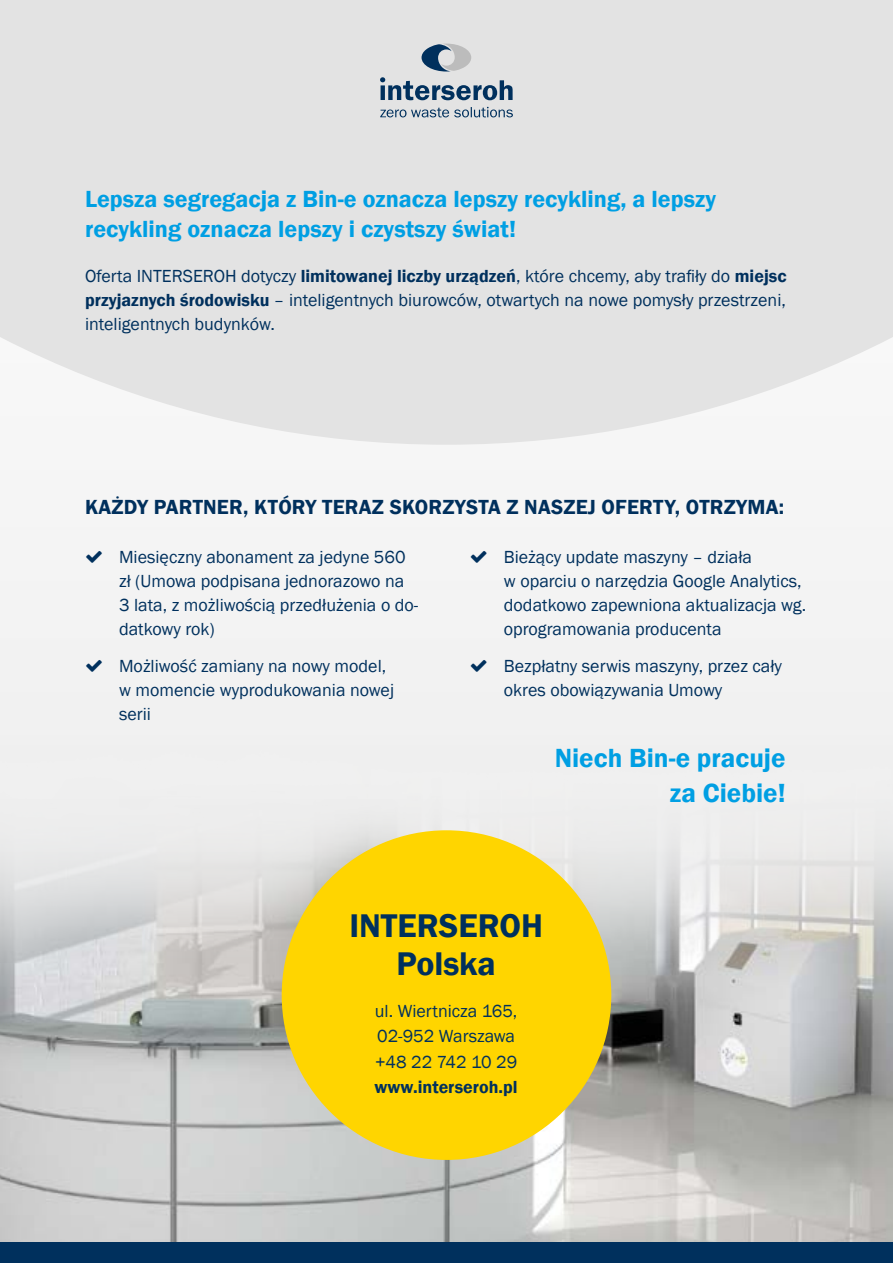
<style>
.page{position:relative;width:893px;height:1263px;background:#fff}
.page>*{position:absolute;margin:0;border:0;box-sizing:border-box;transform-origin:0 0}
.t1{font:600 33.75px/38.2px "Franklin Gothic";color:#00305d;text-align:center}
.t2{font:600 27px/34.5px "Franklin Gothic";color:#009fe3;text-align:right}
.t3{font:600 24px/30px "Franklin Gothic";color:#009fe3}
.t4{font:600 21px "Franklin Gothic";letter-spacing:.01em;color:#00305d}
.t5{font:18px/24px "Franklin Gothic";color:#00305d}
.t6{font:600 18px "Franklin Gothic";color:#00305d}
.s1{font-weight:600}
</style>
<div class="page">
<div style="left:0;top:0;width:893px;height:963px;background:#ededed"></div>
<img style="left:0;top:830px;width:893px;height:412px">
<div style="left:0;top:1242px;width:893px;height:21px;background:#00305d"></div>
<div style="left:282px;top:830px;width:329px;height:330px;background:#ffd500;border-radius:50%"></div>
<svg style="left:380px;top:107px;width:133px;height:10px"></svg>
<svg style="left:380px;top:44px;width:133px;height:56px"></svg>
<h3 class="t3" style="left:85px;top:184px;width:632px">Lepsza segregacja z Bin-e oznacza lepszy recykling, a lepszy recykling oznacza lepszy i czystszy świat!</h3>
<p class="t5" style="left:85px;top:264px;width:703px;text-align:justify">Oferta INTERSEROH dotyczy <span class="s1">limitowanej liczby urządzeń</span>, które chcemy, aby trafiły do <span class="s1">miejsc przyjaznych środowisku</span> – inteligentnych biurowców, otwartych na nowe pomysły przestrzeni, inteligentnych budynków.</p>
<p class="t4" style="left:85px;top:494px;width:701px">KAŻDY PARTNER, KTÓRY TERAZ SKORZYSTA Z NASZEJ OFERTY, OTRZYMA:</p>
<p class="t5" style="left:119px;top:545px;width:301px">Miesięczny abonament za jedyne 560 zł (Umowa podpisana jednorazowo na<br>3 lata, z możliwością przedłużenia o do&shy;datkowy rok)</p>
<p class="t5" style="left:119px;top:654px;width:277px">Możliwość zamiany na nowy model, w momencie wyprodukowania nowej serii</p>
<p class="t5" style="left:504px;top:545px;width:304px">Bieżący update maszyny – działa<br>w oparciu o narzędzia Google Analytics, dodatkowo zapewniona aktualizacja wg. oprogramowania producenta</p>
<p class="t5" style="left:504px;top:654px;width:280px">Bezpłatny serwis maszyny, przez cały okres obowiązywania Umowy</p>
<h2 class="t2" style="left:555px;top:741px;width:232px">Niech Bin-e pracuje za Ciebie!</h2>
<h1 class="t1" style="left:349px;top:907px;width:195px">INTERSEROH<br>Polska</h1>
<p class="t5" style="left:375px;top:998px;width:144px;line-height:25.5px">ul. Wiertnicza 165,<br>02-952 Warszawa +48 22 742 10 29</p>
<p class="t6" style="left:375px;top:1076px;width:144px">www.interseroh.pl</p>
</div>
